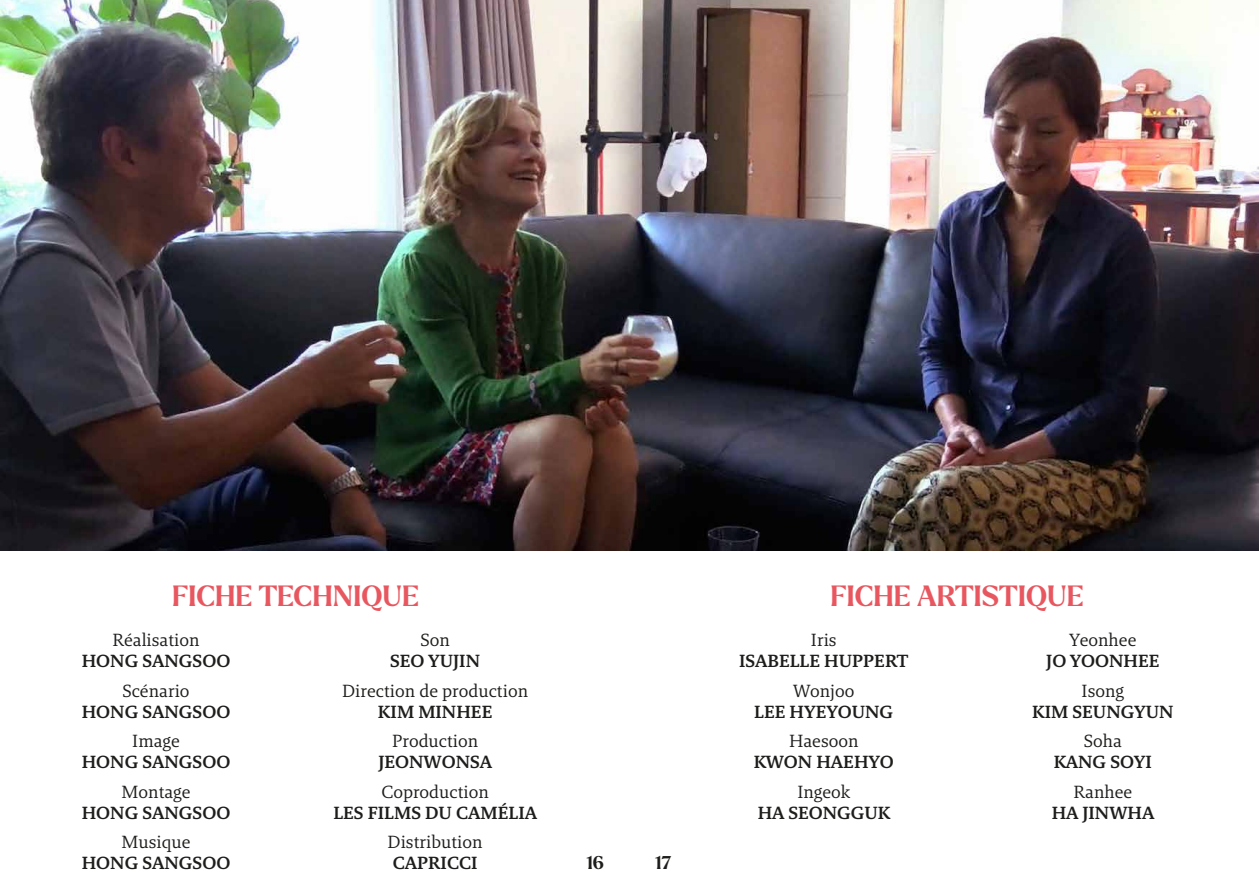
<style>
.page{position:relative;width:1259px;height:893px;background:#fff}
.page>*{position:absolute;margin:0;border:0;box-sizing:border-box;transform-origin:0 0}
.t1{font:700 28.5px "Larken";color:#e8575f}
.t2{font:600 18px "Brando";color:#1d1d1b}
.t3{font:18px "Brando";color:#1d1d1b}
.t4{font:700 18px "Larken";color:#1d1d1b}
</style>
<div class="page">
<img style="left:0;top:0;width:1259px;height:551px">
<h1 class="t1" style="left:172px;top:577px;width:248px">FICHE TECHNIQUE</h1>
<h1 class="t1" style="left:830px;top:577px;width:254px">FICHE ARTISTIQUE</h1>
<p class="t3" style="left:113px;top:629px;width:88px">Réalisation</p>
<p class="t2" style="left:82px;top:650px;width:150px">HONG SANGSOO</p>
<p class="t3" style="left:123px;top:680px;width:68px">Scénario</p>
<p class="t2" style="left:82px;top:700px;width:150px">HONG SANGSOO</p>
<p class="t3" style="left:132px;top:730px;width:49px">Image</p>
<p class="t2" style="left:82px;top:751px;width:150px">HONG SANGSOO</p>
<p class="t3" style="left:122px;top:781px;width:70px">Montage</p>
<p class="t2" style="left:82px;top:801px;width:150px">HONG SANGSOO</p>
<p class="t3" style="left:121px;top:831px;width:71px">Musique</p>
<p class="t2" style="left:82px;top:852px;width:150px">HONG SANGSOO</p>
<p class="t3" style="left:420px;top:629px;width:31px">Son</p>
<p class="t2" style="left:390px;top:650px;width:91px">SEO YUJIN</p>
<p class="t3" style="left:342px;top:680px;width:187px">Direction de production</p>
<p class="t2" style="left:378px;top:700px;width:116px">KIM MINHEE</p>
<p class="t3" style="left:392px;top:730px;width:88px">Production</p>
<p class="t2" style="left:378px;top:751px;width:115px">JEONWONSA</p>
<p class="t3" style="left:381px;top:781px;width:109px">Coproduction</p>
<p class="t2" style="left:333px;top:801px;width:205px">LES FILMS DU CAMÉLIA</p>
<p class="t3" style="left:388px;top:831px;width:96px">Distribution</p>
<p class="t2" style="left:393px;top:852px;width:86px">CAPRICCI</p>
<p class="t4" style="left:586px;top:851px;width:19px">16</p>
<p class="t4" style="left:655px;top:851px;width:18px">17</p>
<p class="t3" style="left:811px;top:629px;width:27px">Iris</p>
<p class="t2" style="left:739px;top:650px;width:171px">ISABELLE HUPPERT</p>
<p class="t3" style="left:793px;top:680px;width:63px">Wonjoo</p>
<p class="t2" style="left:754px;top:700px;width:140px">LEE HYEYOUNG</p>
<p class="t3" style="left:789px;top:730px;width:71px">Haesoon</p>
<p class="t2" style="left:753px;top:751px;width:142px">KWON HAEHYO</p>
<p class="t3" style="left:797px;top:781px;width:55px">Ingeok</p>
<p class="t2" style="left:757px;top:801px;width:134px">HA SEONGGUK</p>
<p class="t3" style="left:1069px;top:629px;width:69px">Yeonhee</p>
<p class="t2" style="left:1046px;top:650px;width:115px">JO YOONHEE</p>
<p class="t3" style="left:1081px;top:680px;width:44px">Isong</p>
<p class="t2" style="left:1032px;top:700px;width:143px">KIM SEUNGYUN</p>
<p class="t3" style="left:1084px;top:730px;width:39px">Soha</p>
<p class="t2" style="left:1054px;top:751px;width:99px">KANG SOYI</p>
<p class="t3" style="left:1073px;top:781px;width:60px">Ranhee</p>
<p class="t2" style="left:1051px;top:801px;width:104px">HA JINWHA</p>
</div>
